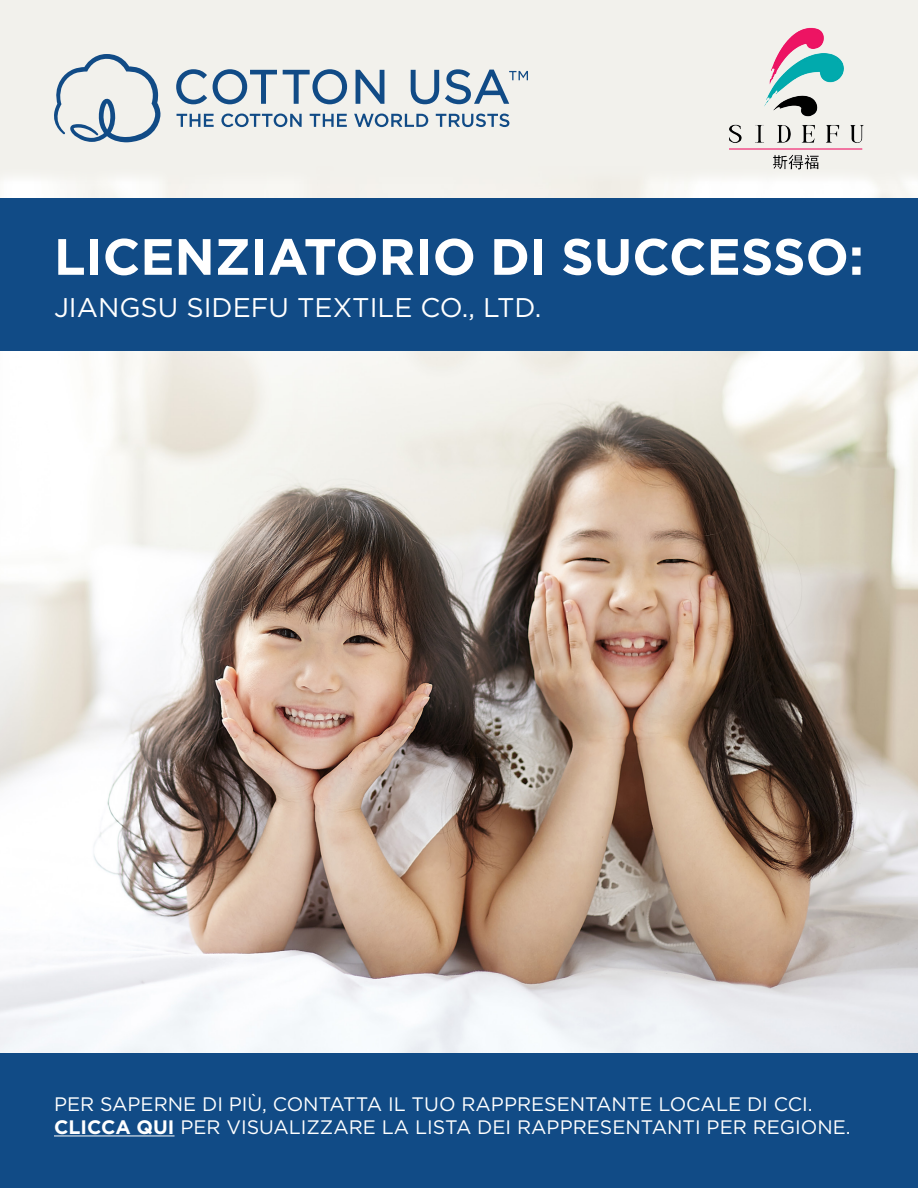
<style>
.page{position:relative;width:918px;height:1188px;background:#fff}
.page>*{position:absolute;margin:0;border:0;box-sizing:border-box;transform-origin:0 0}
.t1{font:700 51px "Gotham";color:#fff}
.t2{font:27px "Gotham";color:#fff}
.t3{font:19.5px/23.4px "Gotham";color:#fff}
.s1{font-weight:700}
</style>
<div class="page">
<div style="left:0;top:0;width:918px;height:198px;background:#f2f1ec"></div>
<img style="left:0;top:178px;width:918px;height:875px">
<div style="left:0;top:198px;width:918px;height:153px;background:#114b86"></div>
<svg style="left:54px;top:54px;width:107px;height:88px"></svg>
<svg style="left:176px;top:69px;width:31px;height:35px"></svg>
<svg style="left:213px;top:69px;width:64px;height:35px"></svg>
<svg style="left:283px;top:69px;width:64px;height:35px"></svg>
<svg style="left:356px;top:70px;width:28px;height:34px"></svg>
<svg style="left:411px;top:70px;width:28px;height:34px"></svg>
<svg style="left:445px;top:69px;width:83px;height:35px"></svg>
<svg style="left:177px;top:114px;width:37px;height:13px"></svg>
<svg style="left:221px;top:114px;width:81px;height:13px"></svg>
<svg style="left:310px;top:114px;width:37px;height:13px"></svg>
<svg style="left:354px;top:114px;width:74px;height:13px"></svg>
<svg style="left:436px;top:114px;width:73px;height:13px"></svg>
<div style="left:0;top:1053px;width:918px;height:135px;background:#114b86"></div>
<img style="left:729px;top:27px;width:135px;height:143px">
<hr style="left:54px;top:1135px;width:121px;height:1px;background:#fff">
<h1 class="t1" style="left:54px;top:223px;width:811px">LICENZIATORIO DI SUCCESSO:</h1>
<h2 class="t2" style="left:54px;top:290px;width:489px">JIANGSU SIDEFU TEXTILE CO., LTD.</h2>
<p class="t3" style="left:54px;top:1092px;width:798px">PER SAPERNE DI PIÙ, CONTATTA IL TUO RAPPRESENTANTE LOCALE DI CCI.<br><span class="s1">CLICCA QUI</span> PER VISUALIZZARE LA LISTA DEI RAPPRESENTANTI PER REGIONE.</p>
</div>
